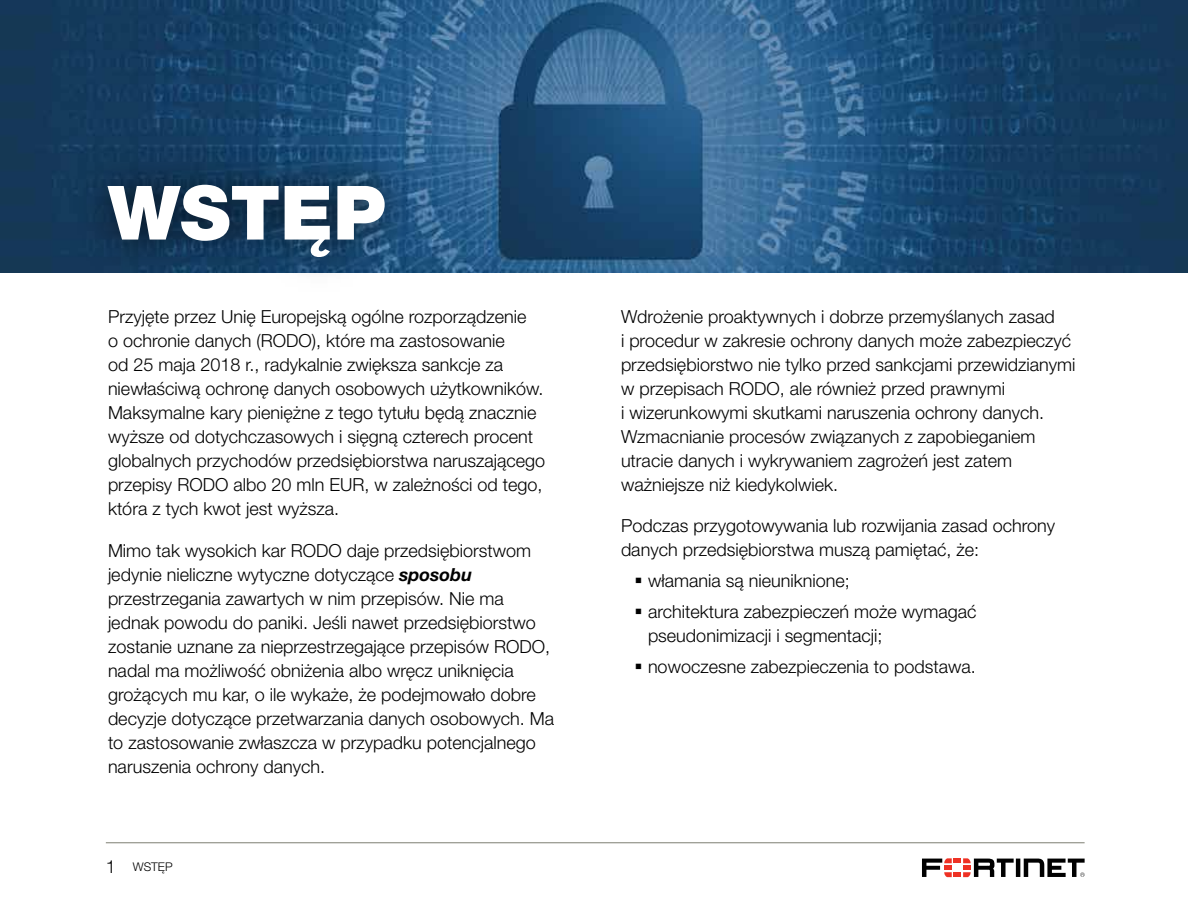
<style>
.page{position:relative;width:1188px;height:918px;background:#fff}
.page>*{position:absolute;margin:0;border:0;box-sizing:border-box;transform-origin:0 0}
.t1{font:900 75px "Helvetica Neue LT Pro";color:#fff}
.t2{font:300 18px/24px "Helvetica Neue LT Pro";color:#000}
.t3{font:300 12px "Helvetica Neue LT Pro";color:#000}
.s1{font-weight:700;font-style:italic}
.s2{font-size:18px}
</style>
<div class="page">
<img style="left:0;top:0;width:1188px;height:272px">
<div style="left:73px;top:148px;width:347px;height:145px;background:#000;opacity:.7"></div>
<svg style="left:922px;top:858px;width:163px;height:19px"></svg>
<hr style="left:106px;top:842px;width:979px;height:1px;background:#7e7f73">
<h1 class="t1" style="left:108px;top:168px;width:279px">WSTĘP</h1>
<p class="t2" style="left:108px;top:305px;width:439px">Przyjęte przez Unię Europejską ogólne rozporządzenie<br>o ochronie danych (RODO), które ma zastosowanie<br>od 25 maja 2018 r., radykalnie zwiększa sankcje za niewłaściwą ochronę danych osobowych użytkowników.<br>Maksymalne kary pieniężne z tego tytułu będą znacznie wyższe od dotychczasowych i sięgną czterech procent globalnych przychodów przedsiębiorstwa naruszającego przepisy RODO albo 20 mln EUR, w zależności od tego, która z tych kwot jest wyższa.</p>
<p class="t2" style="left:108px;top:538px;width:448px">Mimo tak wysokich kar RODO daje przedsiębiorstwom jedynie nieliczne wytyczne dotyczące <span class="s1">sposobu </span>przestrzegania zawartych w nim przepisów. Nie ma jednak powodu do paniki. Jeśli nawet przedsiębiorstwo zostanie uznane za nieprzestrzegające przepisów RODO, nadal ma możliwość obniżenia albo wręcz uniknięcia grożących mu kar, o ile wykaże, że podejmowało dobre decyzje dotyczące przetwarzania danych osobowych. Ma to zastosowanie zwłaszcza w przypadku potencjalnego naruszenia ochrony danych.</p>
<p class="t3" style="left:106px;top:860px;width:68px"><span class="s2">1</span> WSTĘP</p>
<p class="t2" style="left:621px;top:304px;width:456px">Wdrożenie proaktywnych i dobrze przemyślanych zasad<br>i procedur w zakresie ochrony danych może zabezpieczyć przedsiębiorstwo nie tylko przed sankcjami przewidzianymi w przepisach RODO, ale również przed prawnymi<br>i wizerunkowymi skutkami naruszenia ochrony danych.<br>Wzmacnianie procesów związanych z zapobieganiem utracie danych i wykrywaniem zagrożeń jest zatem ważniejsze niż kiedykolwiek.</p>
<p class="t2" style="left:621px;top:514px;width:436px">Podczas przygotowywania lub rozwijania zasad ochrony danych przedsiębiorstwa muszą pamiętać, że:</p>
<p class="t2" style="left:634px;top:568px;width:217px">▪ włamania są nieuniknione;</p>
<p class="t2" style="left:648px;top:599px;width:330px;text-indent:-14px">▪ architektura zabezpieczeń może wymagać pseudonimizacji i segmentacji;</p>
<p class="t2" style="left:634px;top:654px;width:343px">▪ nowoczesne zabezpieczenia to podstawa.</p>
</div>
